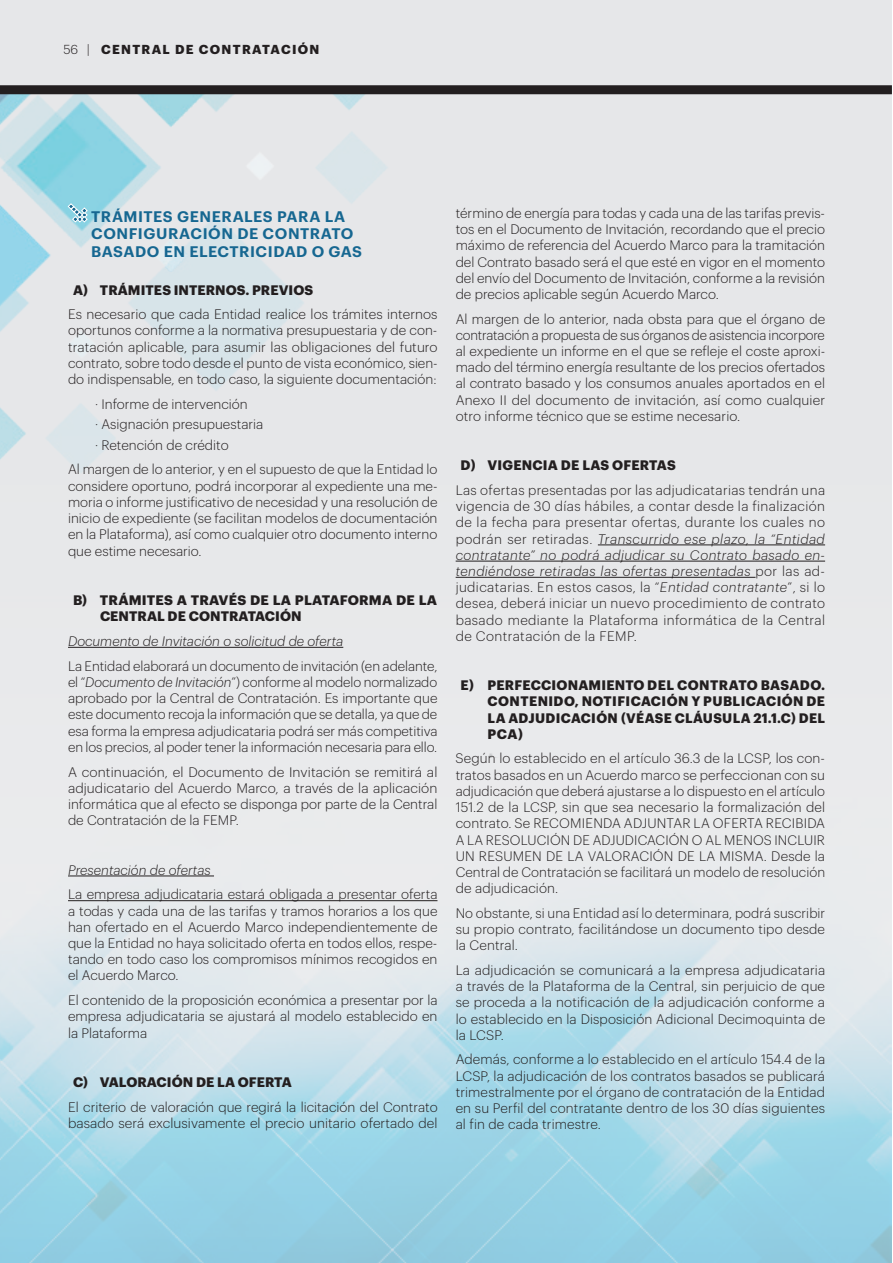
<style>
.page{position:relative;width:893px;height:1263px;background:#fff}
.page>*{position:absolute;margin:0;border:0;box-sizing:border-box;transform-origin:0 0}
.t1{font:600 15px/17.2px "Graphik";letter-spacing:.035em;color:#166791}
.t2{font:300 13.5px/16.2px "Graphik";color:#231f20;text-align:justify}
.t3{font:700 13.5px/16.2px "Graphik";letter-spacing:.01em;color:#231f20}
.t4{font:italic 300 13.5px "Graphik";color:#231f20}
.t5{font:700 12.75px "Graphik";color:#231f20}
.s1{font-weight:300}
.s2{font-style:italic}
</style>
<div class="page">
<div style="left:0;top:0;width:892px;height:1263px;background:#e6e7e9"></div>
<img style="left:0;top:94px;width:526px;height:272px">
<img style="left:0;top:366px;width:892px;height:897px">
<div style="left:0;top:85px;width:892px;height:9px;background:#231f20"></div>
<hr style="left:68px;top:647px;width:275px;height:1px;background:#231f20">
<hr style="left:68px;top:876px;width:146px;height:1px;background:#231f20">
<hr style="left:68px;top:900px;width:369px;height:1px;background:#231f20">
<svg style="left:68px;top:203px;width:20px;height:19px"></svg>
<hr style="left:598px;top:544px;width:227px;height:1px;background:#231f20">
<hr style="left:456px;top:561px;width:369px;height:1px;background:#231f20">
<hr style="left:456px;top:577px;width:299px;height:1px;background:#231f20">
<p class="t5" style="left:63px;top:39px;width:49px"><span class="s1">56 |</span> CENTRAL</p>
<p class="t5" style="left:175px;top:39px;width:35px">DE CONTRATACIÓN</p>
<p class="t1" style="left:91px;top:207px;width:273px">TRÁMITES GENERALES PARA LA<br>CONFIGURACIÓN DE CONTRATO<br>BASADO EN ELECTRICIDAD O GAS</p>
<p class="t3" style="left:73px;top:280px;width:242px">A) TRÁMITES INTERNOS. PREVIOS</p>
<p class="t2" style="left:68px;top:305px;width:371px">Es necesario que cada Entidad realice los trámites internos oportunos conforme a la normativa presupuestaria y de con&shy;tratación aplicable, para asumir las obligaciones del futuro contrato, sobre todo desde el punto de vista económico, sien&shy;do indispensable, en todo caso, la siguiente documentación:</p>
<p class="t2" style="left:95px;top:393px;width:170px;line-height:20.4px;text-align:left">· Informe de intervención<br>· Asignación presupuestaria · Retención de crédito</p>
<p class="t2" style="left:68px;top:460px;width:371px">Al margen de lo anterior, y en el supuesto de que la Entidad lo considere oportuno, podrá incorporar al expediente una me&shy;moria o informe justificativo de necesidad y una resolución de inicio de expediente (se facilitan modelos de documentación en la Plataforma), así como cualquier otro documento interno que estime necesario.</p>
<p class="t3" style="left:100px;top:591px;width:339px;text-indent:-27px">B) TRÁMITES A TRAVÉS DE LA PLATAFORMA DE LA<br>CENTRAL DE CONTRATACIÓN</p>
<p class="t4" style="left:68px;top:631px;width:277px">Documento de Invitación o solicitud de oferta</p>
<p class="t2" style="left:68px;top:657px;width:371px">La Entidad elaborará un documento de invitación (en adelante, el “<span class="s2">Documento de Invitación</span>”) conforme al modelo normalizado aprobado por la Central de Contratación. Es importante que este documento recoja la información que se detalla, ya que de esa forma la empresa adjudicataria podrá ser más competitiva en los precios, al poder tener la información necesaria para ello.</p>
<p class="t2" style="left:68px;top:762px;width:371px">A continuación, el Documento de Invitación se remitirá al adjudicatario del Acuerdo Marco, a través de la aplicación informática que al efecto se disponga por parte de la Central de Contratación de la FEMP.</p>
<p class="t4" style="left:68px;top:860px;width:144px">Presentación de ofertas</p>
<p class="t2" style="left:68px;top:885px;width:371px">La empresa adjudicataria estará obligada a presentar oferta a todas y cada una de las tarifas y tramos horarios a los que han ofertado en el Acuerdo Marco independientemente de que la Entidad no haya solicitado oferta en todos ellos, respe&shy;tando en todo caso los compromisos mínimos recogidos en el Acuerdo Marco.</p>
<p class="t2" style="left:68px;top:991px;width:371px">El contenido de la proposición económica a presentar por la empresa adjudicataria se ajustará al modelo establecido en la Plataforma</p>
<p class="t3" style="left:73px;top:1073px;width:220px">C) VALORACIÓN DE LA OFERTA</p>
<p class="t2" style="left:68px;top:1098px;width:371px">El criterio de valoración que regirá la licitación del Contrato basado será exclusivamente el precio unitario ofertado del</p>
<p class="t2" style="left:456px;top:204px;width:371px">término de energía para todas y cada una de las tarifas previs&shy;tos en el Documento de Invitación, recordando que el precio máximo de referencia del Acuerdo Marco para la tramitación del Contrato basado será el que esté en vigor en el momento del envío del Documento de Invitación, conforme a la revisión de precios aplicable según Acuerdo Marco.</p>
<p class="t2" style="left:456px;top:310px;width:371px">Al margen de lo anterior, nada obsta para que el órgano de contratación a propuesta de sus órganos de asistencia incorpore al expediente un informe en el que se refleje el coste aproxi&shy;mado del término energía resultante de los precios ofertados al contrato basado y los consumos anuales aportados en el Anexo II del documento de invitación, así como cualquier otro informe técnico que se estime necesario.</p>
<p class="t3" style="left:461px;top:456px;width:217px">D) VIGENCIA DE LAS OFERTAS</p>
<p class="t2" style="left:456px;top:481px;width:371px">Las ofertas presentadas por las adjudicatarias tendrán una vigencia de 30 días hábiles, a contar desde la finalización de la fecha para presentar ofertas, durante los cuales no podrán ser retiradas. <span class="s2">Transcurrido ese plazo, la “Entidad contratante” no podrá adjudicar su Contrato basado en&shy;tendiéndose retiradas las ofertas presentadas</span> por las ad&shy;judicatarias. En estos casos, la “<span class="s2">Entidad contratante</span>”, si lo desea, deberá iniciar un nuevo procedimiento de contrato basado mediante la Plataforma informática de la Central de Contratación de la FEMP.</p>
<p class="t3" style="left:488px;top:676px;width:339px;text-align:justify;text-indent:-27px">E) PERFECCIONAMIENTO DEL CONTRATO BASADO.<br>CONTENIDO, NOTIFICACIÓN Y PUBLICACIÓN DE LA ADJUDICACIÓN (VÉASE CLÁUSULA 21.1.C) DEL PCA)</p>
<p class="t2" style="left:456px;top:749px;width:371px">Según lo establecido en el artículo 36.3 de la LCSP, los con&shy;tratos basados en un Acuerdo marco se perfeccionan con su adjudicación que deberá ajustarse a lo dispuesto en el artículo 151.2 de la LCSP, sin que sea necesario la formalización del contrato. Se RECOMIENDA ADJUNTAR LA OFERTA RECIBIDA A LA RESOLUCIÓN DE ADJUDICACIÓN O AL MENOS INCLUIR UN RESUMEN DE LA VALORACIÓN DE LA MISMA. Desde la Central de Contratación se facilitará un modelo de resolución de adjudicación.</p>
<p class="t2" style="left:456px;top:904px;width:371px">No obstante, si una Entidad así lo determinara, podrá suscribir su propio contrato, facilitándose un documento tipo desde la Central.</p>
<p class="t2" style="left:456px;top:961px;width:371px">La adjudicación se comunicará a la empresa adjudicataria a través de la Plataforma de la Central, sin perjuicio de que se proceda a la notificación de la adjudicación conforme a lo establecido en la Disposición Adicional Decimoquinta de la LCSP.</p>
<p class="t2" style="left:456px;top:1050px;width:371px">Además, conforme a lo establecido en el artículo 154.4 de la LCSP, la adjudicación de los contratos basados se publicará trimestralmente por el órgano de contratación de la Entidad en su Perfil del contratante dentro de los 30 días siguientes al fin de cada trimestre.</p>
</div>
